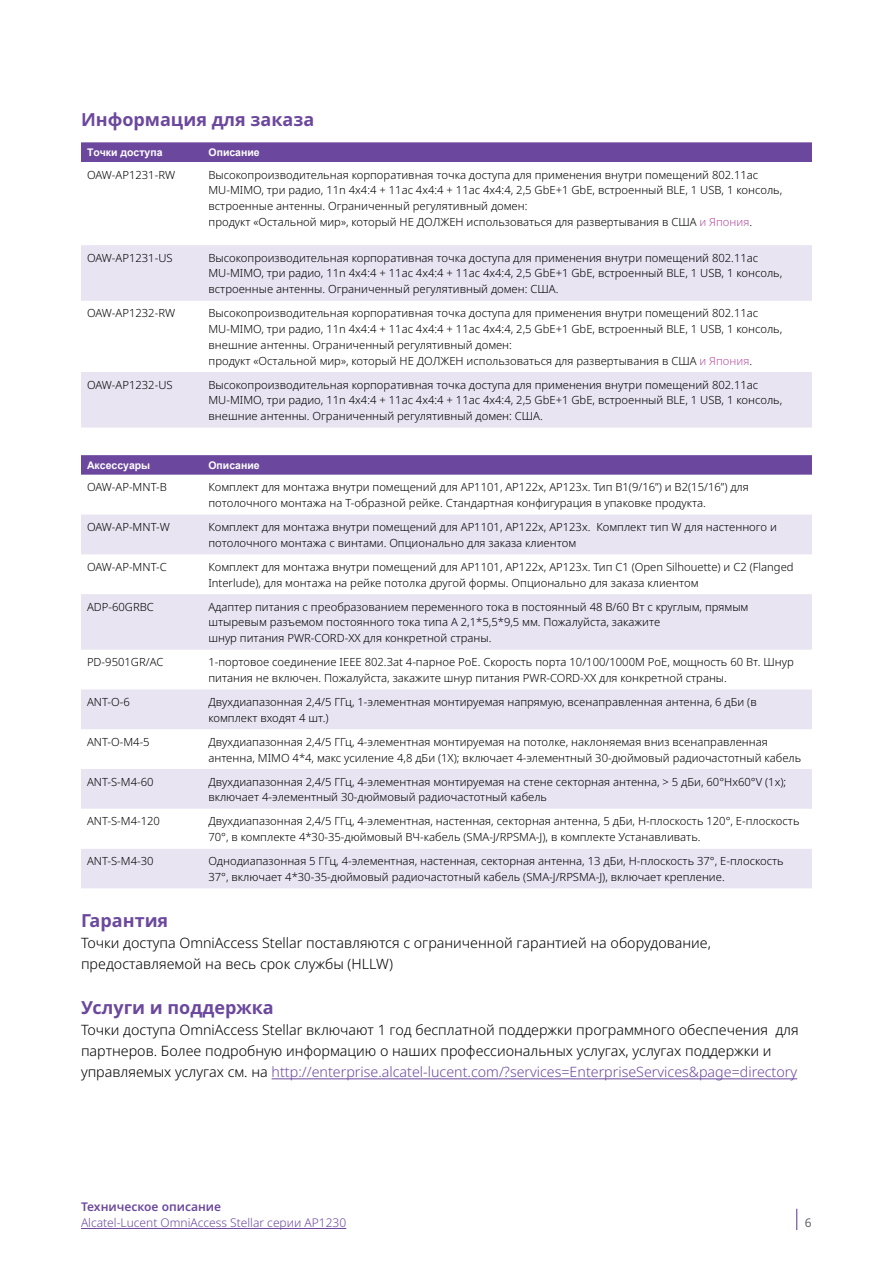
<style>
.page{position:relative;width:893px;height:1263px;background:#fff}
.page>*{position:absolute;margin:0;border:0;box-sizing:border-box;transform-origin:0 0}
.t1{font:700 18px "Noto Sans";color:#6b489d}
.t2{font:300 14.25px/21px "Noto Sans";color:#000}
.t3{font:300 12px "Noto Sans";color:#6b489d}
.t4{font:600 12px "Noto Sans";color:#6b489d}
.t5{font:12px "Noto Sans";color:#5f636a}
.t6{font:300 11.25px/15.8px "Noto Sans";color:#000}
.t7{font:700 10.5px "Arial";color:#fff}
.s1{color:#b04f9e}
.s2{color:#b6519e}
.s3{color:#6b489d}
</style>
<div class="page">
<svg style="left:796px;top:1209px;width:1px;height:21px"></svg>
<hr style="left:81px;top:1228px;width:265px;height:1px;background:#6b489d">
<hr style="left:272px;top:1078px;width:525px;height:1px;background:#6b489d">
<div style="left:81px;top:142px;width:731px;height:20px;background:#6b489d"></div>
<svg style="left:81px;top:245px;width:731px;height:183px;fill:#e8e4f2"></svg>
<svg style="left:81px;top:455px;width:731px;height:20px;background:#6e4c9f"></svg>
<svg style="left:81px;top:515px;width:731px;height:373px;fill:#e8e4f2"></svg>
<svg style="left:81px;top:809px;width:731px;height:39px"></svg>
<h1 class="t1" style="left:81px;top:106px;width:235px">Информация для заказа</h1>
<p class="t7" style="left:87px;top:145px;width:77px">Точки доступа</p>
<p class="t7" style="left:208px;top:145px;width:53px">Описание</p>
<p class="t6" style="left:87px;top:167px;width:90px">OAW-AP1231-RW</p>
<p class="t6" style="left:208px;top:167px;width:575px">Высокопроизводительная корпоративная точка доступа для применения внутри помещений 802.11ac MU-MIMO, три радио, 11n 4x4:4 + 11ac 4x4:4 + 11ac 4x4:4, 2,5 GbE+1 GbE, встроенный BLE, 1 USB, 1 консоль, встроенные антенны. Ограниченный регулятивный домен:<br>продукт «Остальной мир», который НЕ ДОЛЖЕН использоваться для развертывания в США <span class="s1">и Япония</span>.</p>
<p class="t6" style="left:87px;top:250px;width:87px">OAW-AP1231-US</p>
<p class="t6" style="left:208px;top:250px;width:575px">Высокопроизводительная корпоративная точка доступа для применения внутри помещений 802.11ac<br>MU-MIMO, три радио, 11n 4x4:4 + 11ac 4x4:4 + 11ac 4x4:4, 2,5 GbE+1 GbE, встроенный BLE, 1 USB, 1 консоль, встроенные антенны. Ограниченный регулятивный домен: США.</p>
<p class="t6" style="left:87px;top:306px;width:90px">OAW-AP1232-RW</p>
<p class="t6" style="left:208px;top:306px;width:575px">Высокопроизводительная корпоративная точка доступа для применения внутри помещений 802.11ac MU-MIMO, три радио, 11n 4x4:4 + 11ac 4x4:4 + 11ac 4x4:4, 2,5 GbE+1 GbE, встроенный BLE, 1 USB, 1 консоль, внешние антенны. Ограниченный регулятивный домен:<br>продукт «Остальной мир», который НЕ ДОЛЖЕН использоваться для развертывания в США <span class="s2">и Япония</span>.</p>
<p class="t6" style="left:87px;top:377px;width:87px">OAW-AP1232-US</p>
<p class="t6" style="left:208px;top:377px;width:575px">Высокопроизводительная корпоративная точка доступа для применения внутри помещений 802.11ac<br>MU-MIMO, три радио, 11n 4x4:4 + 11ac 4x4:4 + 11ac 4x4:4, 2,5 GbE+1 GbE, встроенный BLE, 1 USB, 1 консоль, внешние антенны. Ограниченный регулятивный домен: США.</p>
<p class="t7" style="left:87px;top:458px;width:65px">Аксессуары</p>
<p class="t7" style="left:208px;top:458px;width:53px">Описание</p>
<p class="t6" style="left:87px;top:480px;width:81px">OAW-AP-MNT-B</p>
<p class="t6" style="left:208px;top:480px;width:542px">Комплект для монтажа внутри помещений для AP1101, AP122x, AP123x. Тип B1(9/16”) и B2(15/16”) для потолочного монтажа на Т-образной рейке. Стандартная конфигурация в упаковке продукта.</p>
<p class="t6" style="left:87px;top:519px;width:84px">OAW-AP-MNT-W</p>
<p class="t6" style="left:208px;top:519px;width:570px">Комплект для монтажа внутри помещений для AP1101, AP122x, AP123x. Комплект тип W для настенного и потолочного монтажа с винтами. Опционально для заказа клиентом</p>
<p class="t6" style="left:87px;top:559px;width:81px">OAW-AP-MNT-C</p>
<p class="t6" style="left:208px;top:559px;width:587px">Комплект для монтажа внутри помещений для AP1101, AP122x, AP123x. Тип C1 (Open Silhouette) и C2 (Flanged<br>Interlude), для монтажа на рейке потолка другой формы. Опционально для заказа клиентом</p>
<p class="t6" style="left:87px;top:599px;width:68px">ADP-60GRBC</p>
<p class="t6" style="left:208px;top:599px;width:541px">Адаптер питания с преобразованием переменного тока в постоянный 48 В/60 Вт с круглым, прямым штыревым разъемом постоянного тока типа A 2,1*5,5*9,5 мм. Пожалуйста, закажите<br>шнур питания PWR-CORD-XX для конкретной страны.</p>
<p class="t6" style="left:87px;top:654px;width:78px">PD-9501GR/AC</p>
<p class="t6" style="left:208px;top:654px;width:587px">1-портовое соединение IEEE 802.3at 4-парное PoE. Скорость порта 10/100/1000M PoE, мощность 60 Вт. Шнур питания не включен. Пожалуйста, закажите шнур питания PWR-CORD-XX для конкретной страны.</p>
<p class="t6" style="left:87px;top:694px;width:44px">ANT-O-6</p>
<p class="t6" style="left:208px;top:694px;width:550px">Двухдиапазонная 2,4/5 ГГц, 1-элементная монтируемая напрямую, всенаправленная антенна, 6 дБи (в комплект входят 4 шт.)</p>
<p class="t6" style="left:87px;top:734px;width:64px">ANT-O-M4-5</p>
<p class="t6" style="left:208px;top:734px;width:594px">Двухдиапазонная 2,4/5 ГГц, 4-элементная монтируемая на потолке, наклоняемая вниз всенаправленная антенна, MIMO 4*4, макс усиление 4,8 дБи (1X); включает 4-элементный 30-дюймовый радиочастотный кабель</p>
<p class="t6" style="left:87px;top:774px;width:68px">ANT-S-M4-60</p>
<p class="t6" style="left:208px;top:774px;width:579px">Двухдиапазонная 2,4/5 ГГц, 4-элементная монтируемая на стене секторная антенна, &gt; 5 дБи, 60°Hx60°V (1x); включает 4-элементный 30-дюймовый радиочастотный кабель</p>
<p class="t6" style="left:87px;top:814px;width:75px">ANT-S-M4-120</p>
<p class="t6" style="left:208px;top:814px;width:593px">Двухдиапазонная 2,4/5 ГГц, 4-элементная, настенная, секторная антенна, 5 дБи, H-плоскость 120°, E-плоскость<br>70°, в комплекте 4*30-35-дюймовый ВЧ-кабель (SMA-J/RPSMA-J), в комплекте Устанавливать.</p>
<p class="t6" style="left:87px;top:853px;width:68px">ANT-S-M4-30</p>
<p class="t6" style="left:208px;top:853px;width:577px">Однодиапазонная 5 ГГц, 4-элементная, настенная, секторная антенна, 13 дБи, H-плоскость 37°, E-плоскость<br>37°, включает 4*30-35-дюймовый радиочастотный кабель (SMA-J/RPSMA-J), включает крепление.</p>
<h1 class="t1" style="left:81px;top:908px;width:89px">Гарантия</h1>
<p class="t2" style="left:81px;top:933px;width:631px">Точки доступа OmniAccess Stellar поставляются с ограниченной гарантией на оборудование, предоставляемой на весь срок службы (HLLW)</p>
<h1 class="t1" style="left:81px;top:995px;width:194px">Услуги и поддержка</h1>
<p class="t2" style="left:81px;top:1020px;width:719px">Точки доступа OmniAccess Stellar включают 1 год бесплатной поддержки программного обеспечения для партнеров. Более подробную информацию о наших профессиональных услугах, услугах поддержки и управляемых услугах см. на <span class="s3">http://enterprise.alcatel-lucent.com/?services=EnterpriseServices&amp;page=directory</span></p>
<p class="t4" style="left:81px;top:1198px;width:142px">Техническое описание</p>
<p class="t3" style="left:81px;top:1214px;width:267px">Alcatel-Lucent OmniAccess Stellar серии AP1230</p>
<p class="t5" style="left:805px;top:1214px;width:8px">6</p>
</div>
